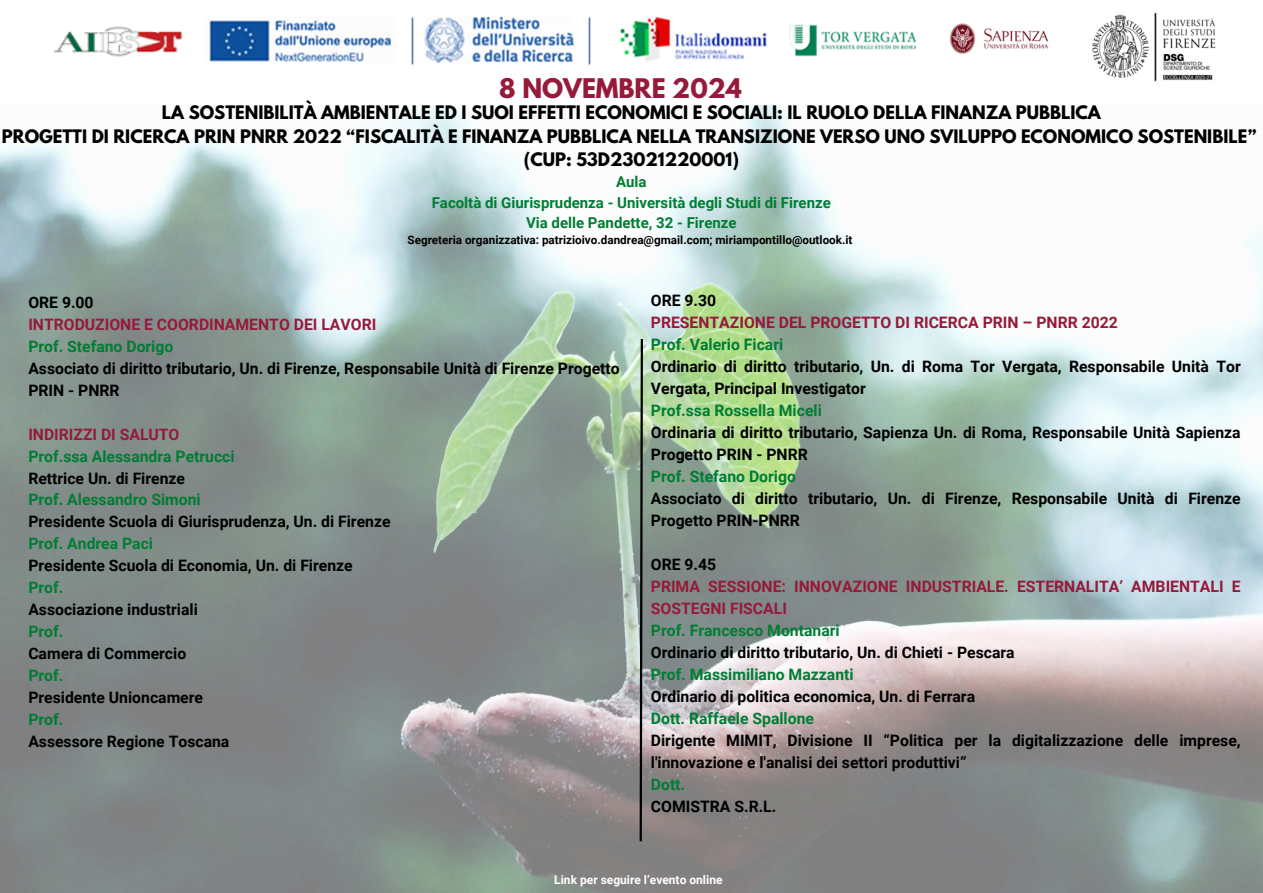
<style>
.page{position:relative;width:1263px;height:893px;background:#fff}
.page>*{position:absolute;margin:0;border:0;box-sizing:border-box;transform-origin:0 0}
.t1{font:700 24px "League Spartan";color:#961a3a}
.t2{font:700 16.5px/23.1px "League Spartan";color:#000;text-align:center}
.t3{font:700 15.75px/22px "Roboto";color:#000}
.t4{font:700 15px/20.9px "Roboto";color:#007d34;text-align:center}
.t5{font:700 12px "Roboto";color:#fff}
.t6{font:700 11.7px "Roboto";color:#000}
.s1{color:#961a3a}
.s2{color:#007d34}
</style>
<div class="page">
<img style="left:0;top:106px;width:1263px;height:787px">
<svg style="left:638px;top:337px;width:6px;height:506px;background:#646b65"></svg>
<img style="left:209px;top:17px;width:558px;height:48px">
<img style="left:789px;top:24px;width:127px;height:33px">
<img style="left:949px;top:23px;width:100px;height:31px">
<img style="left:1092px;top:12px;width:124px;height:69px">
<img style="left:53px;top:26px;width:130px;height:31px">
<h3 class="t1" style="left:499px;top:77px;width:244px">8 NOVEMBRE 2024</h3>
<h2 class="t2" style="left:2px;top:103px;width:1256px">LA SOSTENIBILITÀ AMBIENTALE ED I SUOI EFFETTI ECONOMICI E SOCIALI: IL RUOLO DELLA FINANZA PUBBLICA<br>PROGETTI DI RICERCA PRIN PNRR 2022 “FISCALITÀ E FINANZA PUBBLICA NELLA TRANSIZIONE VERSO UNO SVILUPPO ECONOMICO SOSTENIBILE” (CUP: 53D23021220001)</h2>
<p class="t4" style="left:432px;top:171px;width:401px">Aula<br>Facoltà di Giurisprudenza - Università degli Studi di Firenze<br>Via delle Pandette, 32 - Firenze</p>
<p class="t6" style="left:407px;top:233px;width:446px">Segreteria organizzativa: patrizioivo.dandrea@gmail.com; miriampontillo@outlook.it</p>
<h3 class="t3" style="left:28px;top:292px;width:593px">ORE 9.00<br><span class="s1">INTRODUZIONE E COORDINAMENTO DEI LAVORI<br></span><span class="s2">Prof. Stefano Dorigo<br></span>Associato di diritto tributario, Un. di Firenze, Responsabile Unità di Firenze Progetto PRIN - PNRR</h3>
<h3 class="t3" style="left:28px;top:423px;width:364px"><span class="s1">INDIRIZZI DI SALUTO<br></span><span class="s2">Prof.ssa Alessandra Petrucci<br></span>Rettrice Un. di Firenze<br><span class="s2">Prof. Alessandro Simoni<br></span>Presidente Scuola di Giurisprudenza, Un. di Firenze<br><span class="s2">Prof. Andrea Paci<br></span>Presidente Scuola di Economia, Un. di Firenze<br><span class="s2">Prof.<br></span>Associazione industriali<br><span class="s2">Prof.<br></span>Camera di Commercio<br><span class="s2">Prof.<br></span>Presidente Unioncamere<br><span class="s2">Prof.<br></span>Assessore Regione Toscana</h3>
<h3 class="t3" style="left:651px;top:290px;width:591px">ORE 9.30<br><span class="s1">PRESENTAZIONE DEL PROGETTO DI RICERCA PRIN – PNRR 2022<br></span><span class="s2">Prof. Valerio Ficari<br></span>Ordinario di diritto tributario, Un. di Roma Tor Vergata, Responsabile Unità Tor Vergata, Principal Investigator<br><span class="s2">Prof.ssa Rossella Miceli<br></span>Ordinaria di diritto tributario, Sapienza Un. di Roma, Responsabile Unità Sapienza Progetto PRIN - PNRR<br><span class="s2">Prof. Stefano Dorigo<br></span>Associato di diritto tributario, Un. di Firenze, Responsabile Unità di Firenze Progetto PRIN-PNRR</h3>
<h3 class="t3" style="left:651px;top:553px;width:591px">ORE 9.45<br><span class="s1">PRIMA SESSIONE: INNOVAZIONE INDUSTRIALE. ESTERNALITA’ AMBIENTALI E SOSTEGNI FISCALI<br></span><span class="s2">Prof. Francesco Montanari<br></span>Ordinario di diritto tributario, Un. di Chieti - Pescara<br><span class="s2">Prof. Massimiliano Mazzanti<br></span>Ordinario di politica economica, Un. di Ferrara<br><span class="s2">Dott. Raffaele Spallone<br></span>Dirigente MIMIT, Divisione II “Politica per la digitalizzazione delle imprese, l'innovazione e l'analisi dei settori produttivi”<br><span class="s2">Dott.<br></span>COMISTRA S.R.L.</h3>
<p class="t5" style="left:554px;top:872px;width:170px">Link per seguire l’evento online</p>
</div>
